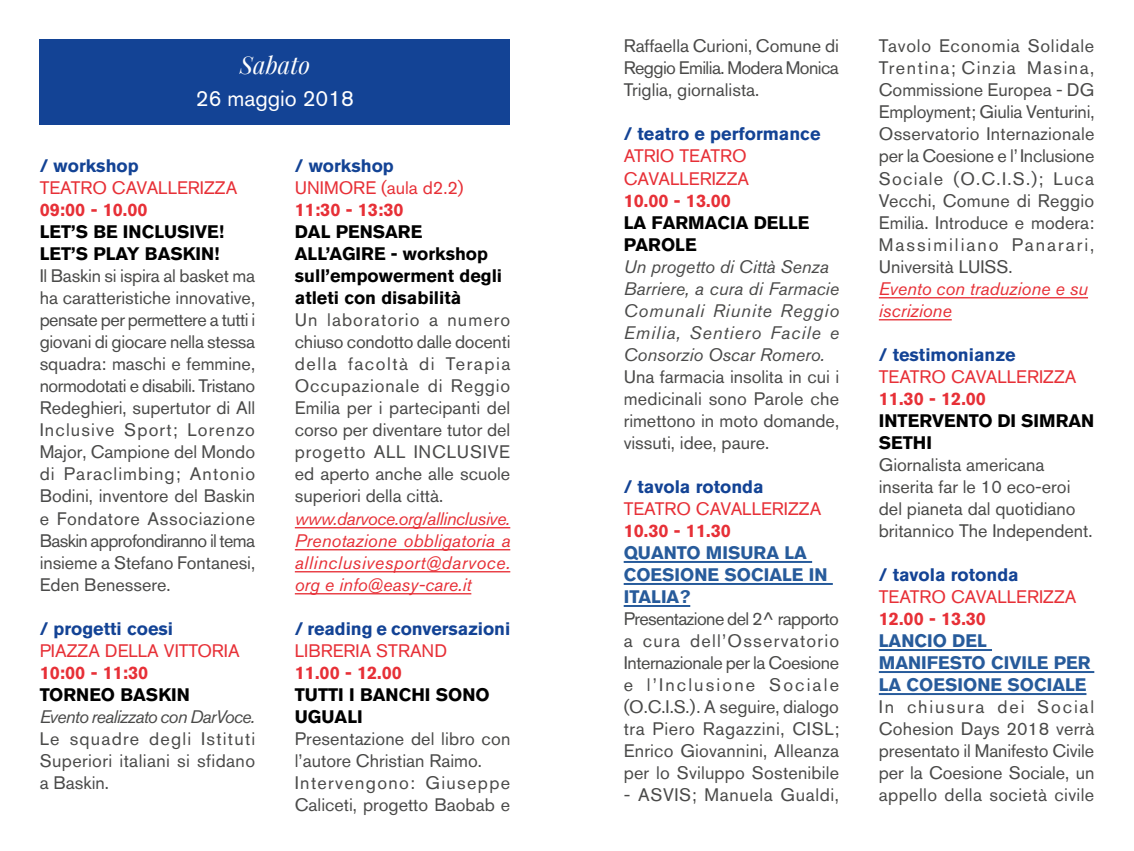
<style>
.page{position:relative;width:1134px;height:851px;background:#fff}
.page>*{position:absolute;margin:0;border:0;box-sizing:border-box;transform-origin:0 0}
.t1{font:italic 24px "Playfair Display";color:#fff}
.t2{font:22px "Akzidenz Grotesk BQ";color:#fff}
.t3{font:18px/22px "Akzidenz Grotesk BQ";color:#4a4a49;text-align:justify}
.t4{font:700 18px/22px "Akzidenz Grotesk BQ";color:#000}
.t5{font:18px/22px "Akzidenz Grotesk BQ";color:#e73037}
.t6{font:italic 18px/22px "Akzidenz Grotesk BQ";color:#e73037;text-align:justify}
.t7{font:700 18px "Akzidenz Grotesk BQ";color:#134395}
.t8{font:italic 18px/22px "Akzidenz Grotesk BQ";color:#4a4a49}
.t9{font:700 18px "Akzidenz Grotesk BQ";color:#e73037}
.t10{font:700 18px/22px "Akzidenz Grotesk BQ";color:#275b9b}
.t11{font:italic 18px "Akzidenz Grotesk BQ";letter-spacing:-.04em;color:#4a4a49}
.t12{font:18px "Akzidenz Grotesk BQ";letter-spacing:.035em;color:#4a4a49}
</style>
<div class="page">
<hr style="left:295px;top:527px;width:215px;height:1px;background:#e73037">
<hr style="left:295px;top:549px;width:215px;height:1px;background:#e73037">
<hr style="left:295px;top:571px;width:215px;height:1px;background:#e73037">
<hr style="left:295px;top:593px;width:176px;height:1px;background:#e73037">
<div style="left:40px;top:40px;width:470px;height:85px;background:#134395"></div>
<hr style="left:624px;top:561px;width:188px;height:2px;background:#275b9b">
<hr style="left:624px;top:583px;width:209px;height:2px;background:#275b9b">
<hr style="left:624px;top:605px;width:66px;height:2px;background:#275b9b">
<hr style="left:879px;top:297px;width:209px;height:1px;background:#e73037">
<hr style="left:879px;top:319px;width:73px;height:1px;background:#e73037">
<hr style="left:879px;top:649px;width:113px;height:2px;background:#275b9b">
<hr style="left:879px;top:671px;width:215px;height:2px;background:#275b9b">
<hr style="left:879px;top:693px;width:207px;height:2px;background:#275b9b">
<h1 class="t1" style="left:240px;top:49px;width:72px">Sabato</h1>
<p class="t2" style="left:196px;top:85px;width:160px">26 maggio 2018</p>
<p class="t7" style="left:40px;top:156px;width:100px">/ workshop</p>
<p class="t5" style="left:40px;top:177px;width:199px">TEATRO CAVALLERIZZA</p>
<p class="t9" style="left:40px;top:199px;width:109px">09:00 - 10.00</p>
<p class="t4" style="left:40px;top:221px;width:186px">LET’S BE INCLUSIVE!<br>LET’S PLAY BASKIN!</p>
<p class="t3" style="left:40px;top:265px;width:217px">Il Baskin si ispira al basket ma ha caratteristiche innovative, pensate per permettere a tutti i giovani di giocare nella stessa squadra: maschi e femmine, normodotati e disabili. Tristano Redeghieri, supertutor di All Inclusive Sport; Lorenzo Major, Campione del Mondo di Paraclimbing; Antonio Bodini, inventore del Baskin e Fondatore Associazione Baskin approfondiranno il tema insieme a Stefano Fontanesi, Eden Benessere.</p>
<p class="t7" style="left:40px;top:617px;width:135px">/ progetti coesi</p>
<p class="t5" style="left:40px;top:639px;width:202px">PIAZZA DELLA VITTORIA</p>
<p class="t9" style="left:40px;top:661px;width:110px">10:00 - 11:30</p>
<p class="t4" style="left:40px;top:683px;width:152px">TORNEO BASKIN</p>
<p class="t11" style="left:40px;top:705px;width:217px">Evento realizzato con DarVoce.</p>
<p class="t3" style="left:40px;top:727px;width:217px">Le squadre degli Istituti Superiori italiani si sfidano a Baskin.</p>
<p class="t7" style="left:295px;top:156px;width:100px">/ workshop</p>
<p class="t5" style="left:295px;top:177px;width:170px">UNIMORE (aula d2.2)</p>
<p class="t9" style="left:295px;top:199px;width:110px">11:30 - 13:30</p>
<p class="t4" style="left:295px;top:221px;width:209px">DAL PENSARE<br>ALL’AGIRE - workshop sull’empowerment degli atleti con disabilità</p>
<p class="t3" style="left:295px;top:309px;width:217px">Un laboratorio a numero chiuso condotto dalle docenti della facoltà di Terapia Occupazionale di Reggio Emilia per i partecipanti del corso per diventare tutor del progetto ALL INCLUSIVE ed aperto anche alle scuole superiori della città.</p>
<p class="t6" style="left:295px;top:507px;width:217px">www.darvoce.org/allinclusive.<br>Prenotazione obbligatoria a allinclusivesport@darvoce. org e info@easy-care.it</p>
<p class="t7" style="left:295px;top:617px;width:217px">/ reading e conversazioni</p>
<p class="t5" style="left:295px;top:639px;width:154px">LIBRERIA STRAND</p>
<p class="t9" style="left:295px;top:661px;width:109px">11.00 - 12.00</p>
<p class="t4" style="left:295px;top:683px;width:196px">TUTTI I BANCHI SONO<br>UGUALI</p>
<p class="t3" style="left:295px;top:727px;width:217px;text-align:left">Presentazione del libro con l’autore Christian Raimo.<br>Intervengono: Giuseppe<br>Caliceti, progetto Baobab e</p>
<p class="t3" style="left:624px;top:35px;width:217px">Raffaella Curioni, Comune di Reggio Emilia. Modera Monica Triglia, giornalista.</p>
<p class="t7" style="left:624px;top:124px;width:198px">/ teatro e performance</p>
<p class="t5" style="left:624px;top:145px;width:127px">ATRIO TEATRO<br>CAVALLERIZZA</p>
<p class="t9" style="left:624px;top:190px;width:109px">10.00 - 13.00</p>
<p class="t4" style="left:624px;top:211px;width:187px">LA FARMACIA DELLE<br>PAROLE</p>
<p class="t8" style="left:624px;top:255px;width:217px">Un progetto di Città Senza<br>Barriere, a cura di Farmacie<br>Comunali Riunite Reggio<br>Emilia, Sentiero Facile e<br>Consorzio Oscar Romero.</p>
<p class="t3" style="left:624px;top:365px;width:217px">Una farmacia insolita in cui i medicinali sono Parole che rimettono in moto domande, vissuti, idee, paure.</p>
<p class="t7" style="left:624px;top:476px;width:141px">/ tavola rotonda</p>
<p class="t5" style="left:624px;top:497px;width:199px">TEATRO CAVALLERIZZA</p>
<p class="t9" style="left:624px;top:520px;width:109px">10.30 - 11.30</p>
<p class="t10" style="left:624px;top:541px;width:205px">QUANTO MISURA LA<br>COESIONE SOCIALE IN<br>ITALIA?</p>
<p class="t3" style="left:624px;top:607px;width:217px">Presentazione del 2^ rapporto a cura dell’Osservatorio Internazionale per la Coesione e l’Inclusione Sociale (O.C.I.S.). A seguire, dialogo tra Piero Ragazzini, CISL; Enrico Giovannini, Alleanza per lo Sviluppo Sostenibile</p>
<p class="t12" style="left:624px;top:783px;width:217px">- ASVIS; Manuela Gualdi,</p>
<p class="t3" style="left:879px;top:35px;width:217px">Tavolo Economia Solidale Trentina; Cinzia Masina, Commissione Europea - DG Employment; Giulia Venturini, Osservatorio Internazionale per la Coesione e l’ Inclusione Sociale (O.C.I.S.); Luca Vecchi, Comune di Reggio Emilia. Introduce e modera:<br>Massimiliano Panarari, Università LUISS.</p>
<p class="t6" style="left:879px;top:277px;width:211px">Evento con traduzione e su iscrizione</p>
<p class="t7" style="left:879px;top:344px;width:138px">/ testimonianze</p>
<p class="t5" style="left:879px;top:365px;width:199px">TEATRO CAVALLERIZZA</p>
<p class="t9" style="left:879px;top:388px;width:109px">11.30 - 12.00</p>
<p class="t4" style="left:879px;top:409px;width:217px">INTERVENTO DI SIMRAN<br>SETHI</p>
<p class="t3" style="left:879px;top:453px;width:215px;text-align:left">Giornalista americana inserita far le 10 eco-eroi del pianeta dal quotidiano britannico The Independent.</p>
<p class="t7" style="left:879px;top:564px;width:141px">/ tavola rotonda</p>
<p class="t5" style="left:879px;top:585px;width:199px">TEATRO CAVALLERIZZA</p>
<p class="t9" style="left:879px;top:608px;width:109px">12.00 - 13.30</p>
<p class="t10" style="left:879px;top:629px;width:213px">LANCIO DEL<br>MANIFESTO CIVILE PER<br>LA COESIONE SOCIALE</p>
<p class="t3" style="left:879px;top:695px;width:217px">In chiusura dei Social Cohesion Days 2018 verrà presentato il Manifesto Civile per la Coesione Sociale, un appello della società civile</p>
</div>
